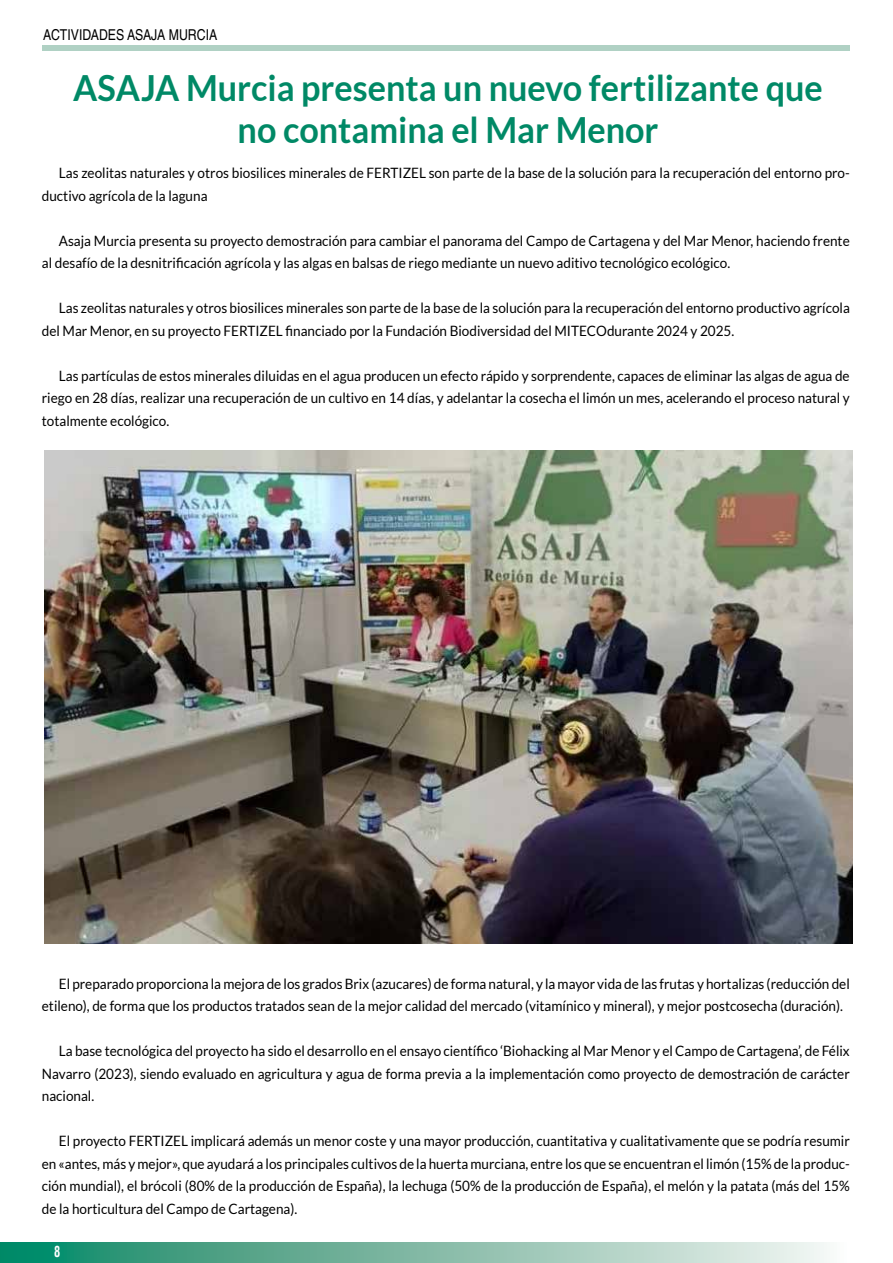
<style>
.page{position:relative;width:893px;height:1263px;background:#fff}
.page>*{position:absolute;margin:0;border:0;box-sizing:border-box;transform-origin:0 0}
.t1{font:700 36px/42px "Lato";color:#008966;text-align:center;scale:.95 1}
.t2{font:15px "Helvetica LT Std";color:#000;scale:.82 1}
.t3{font:700 condensed 15px "Helvetica LT Std";color:#fff;scale:.82 1}
.t4{font:14.25px/22.5px "Lato";color:#000;scale:.95 1}
</style>
<div class="page">
<svg style="left:0;top:1242px;width:827px;height:21px;background:#7ebaa6"></svg>
<div style="left:43px;top:46px;width:807px;height:5px;background:#b0d1c4"></div>
<img style="left:44px;top:451px;width:808px;height:492px">
<p class="t2" style="left:43px;top:26px;width:214px">ACTIVIDADES ASAJA MURCIA</p>
<h1 class="t1" style="left:73px;top:67px;width:791px">ASAJA Murcia presenta un nuevo fertilizante que no contamina el Mar Menor</h1>
<p class="t4" style="left:42px;top:162px;width:852px;text-indent:17px">Las zeolitas naturales y otros biosilices minerales de FERTIZEL son parte de la base de la solución para la recuperación del entorno pro&shy;ductivo agrícola de la laguna</p>
<p class="t4" style="left:42px;top:229px;width:852px;text-indent:17px">Asaja Murcia presenta su proyecto demostración para cambiar el panorama del Campo de Cartagena y del Mar Menor, haciendo frente al desafío de la desnitrificación agrícola y las algas en balsas de riego mediante un nuevo aditivo tecnológico ecológico.</p>
<p class="t4" style="left:42px;top:297px;width:852px;text-indent:17px">Las zeolitas naturales y otros biosilices minerales son parte de la base de la solución para la recuperación del entorno productivo agrícola del Mar Menor, en su proyecto FERTIZEL financiado por la Fundación Biodiversidad del MITECOdurante 2024 y 2025.</p>
<p class="t4" style="left:42px;top:364px;width:852px;text-align:justify;text-indent:17px">Las partículas de estos minerales diluidas en el agua producen un efecto rápido y sorprendente, capaces de eliminar las algas de agua de riego en 28 días, realizar una recuperación de un cultivo en 14 días, y adelantar la cosecha el limón un mes, acelerando el proceso natural y totalmente ecológico.</p>
<p class="t4" style="left:42px;top:972px;width:852px;text-indent:17px">El preparado proporciona la mejora de los grados Brix (azucares) de forma natural, y la mayor vida de las frutas y hortalizas (reducción del etileno), de forma que los productos tratados sean de la mejor calidad del mercado (vitamínico y mineral), y mejor postcosecha (duración).</p>
<p class="t4" style="left:42px;top:1039px;width:852px;text-align:justify;text-indent:17px">La base tecnológica del proyecto ha sido el desarrollo en el ensayo científico ‘Biohacking al Mar Menor y el Campo de Cartagena’, de Félix Navarro (2023), siendo evaluado en agricultura y agua de forma previa a la implementación como proyecto de demostración de carácter nacional.</p>
<p class="t4" style="left:42px;top:1129px;width:852px;text-align:justify;text-indent:17px">El proyecto FERTIZEL implicará además un menor coste y una mayor producción, cuantitativa y cualitativamente que se podría resumir en «antes, más y mejor», que ayudará a los principales cultivos de la huerta murciana, entre los que se encuentran el limón (15% de la produc&shy;ción mundial), el brócoli (80% de la producción de España), la lechuga (50% de la producción de España), el melón y la patata (más del 15% de la horticultura del Campo de Cartagena).</p>
<p class="t3" style="left:54px;top:1242px;width:9px">8</p>
</div>
